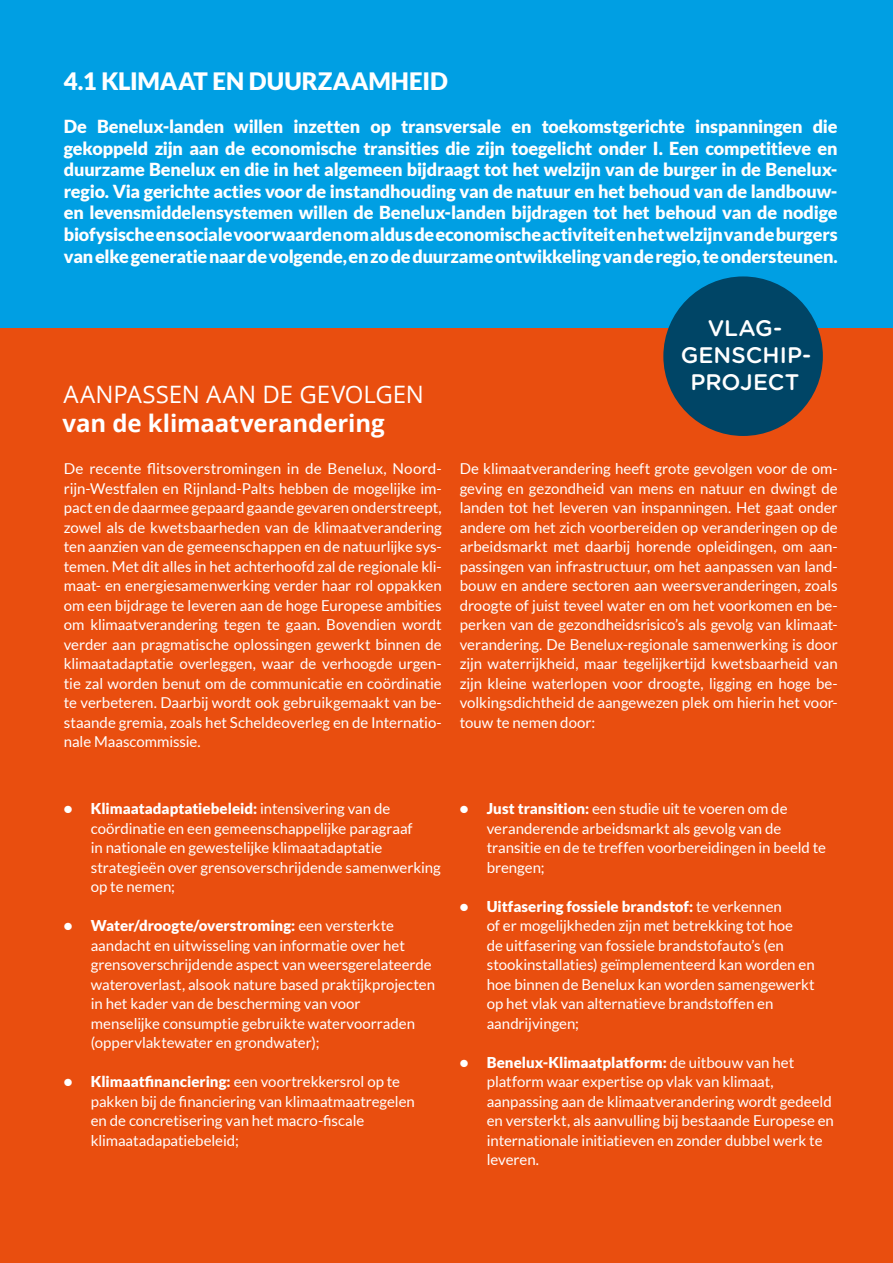
<style>
.page{position:relative;width:893px;height:1263px;background:#fff}
.page>*{position:absolute;margin:0;border:0;box-sizing:border-box;transform-origin:0 0}
.t1{font:900 24px "Lato";color:#fff}
.t2{font:700 24px "Open Sans";letter-spacing:-.01em;color:#fff}
.t3{font:24px "Open Sans";color:#fff}
.t4{font:500 22.5px/27px "Gotham Rounded";color:#fff;text-align:center}
.t5{font:900 18px/21.6px "Lato";letter-spacing:-.01em;color:#fff;text-align:justify}
.t6{font:15px/19.5px "Lato";letter-spacing:-.005em;color:#fff}
.s1{font-weight:900}
</style>
<div class="page">
<div style="left:0;top:327px;width:893px;height:936px;background:#e94e0f"></div>
<div style="left:0;top:0;width:893px;height:327px;background:#009fe3"></div>
<div style="left:663px;top:276px;width:160px;height:160px;background:#004566;border-radius:50%"></div>
<h1 class="t1" style="left:64px;top:67px;width:386px">4.1 KLIMAAT EN DUURZAAMHEID</h1>
<p class="t5" style="left:64px;top:115px;width:775px">De Benelux-landen willen inzetten op transversale en toekomstgerichte inspanningen die gekoppeld zijn aan de economische transities die zijn toegelicht onder I. Een competitieve en duurzame Benelux en die in het algemeen bijdraagt tot het welzijn van de burger in de Benelux&shy;regio. Via gerichte acties voor de instandhouding van de natuur en het behoud van de landbouw&shy;en levensmiddelensystemen willen de Benelux-landen bijdragen tot het behoud van de nodige biofysische en sociale voorwaarden om aldus de economische activiteit en het welzijn van de burgers van elke generatie naar de volgende, en zo de duurzame ontwikkeling van de regio, te ondersteunen.</p>
<h1 class="t3" style="left:63px;top:378px;width:362px">AANPASSEN AAN DE GEVOLGEN</h1>
<h1 class="t2" style="left:63px;top:407px;width:323px">van de klimaatverandering</h1>
<h2 class="t4" style="left:681px;top:314px;width:132px">VLAG-<br>GENSCHIP-<br>PROJECT</h2>
<p class="t6" style="left:64px;top:459px;width:379px;text-align:justify">De recente flitsoverstromingen in de Benelux, Noord&shy;rijn-Westfalen en Rijnland-Palts hebben de mogelijke im&shy;pact en de daarmee gepaard gaande gevaren onderstreept, zowel als de kwetsbaarheden van de klimaatverandering ten aanzien van de gemeenschappen en de natuurlijke sys&shy;temen. Met dit alles in het achterhoofd zal de regionale kli&shy;maat- en energiesamenwerking verder haar rol oppakken om een bijdrage te leveren aan de hoge Europese ambities om klimaatverandering tegen te gaan. Bovendien wordt verder aan pragmatische oplossingen gewerkt binnen de klimaatadaptatie overleggen, waar de verhoogde urgen&shy;tie zal worden benut om de communicatie en coördinatie te verbeteren. Daarbij wordt ook gebruikgemaakt van be&shy;staande gremia, zoals het Scheldeoverleg en de Internatio&shy;nale Maascommissie.</p>
<p class="t6" style="left:460px;top:459px;width:379px;text-align:justify">De klimaatverandering heeft grote gevolgen voor de om&shy;geving en gezondheid van mens en natuur en dwingt de landen tot het leveren van inspanningen. Het gaat onder andere om het zich voorbereiden op veranderingen op de arbeidsmarkt met daarbij horende opleidingen, om aan&shy;passingen van infrastructuur, om het aanpassen van land&shy;bouw en andere sectoren aan weersveranderingen, zoals droogte of juist teveel water en om het voorkomen en be&shy;perken van de gezondheidsrisico’s als gevolg van klimaat&shy;verandering. De Benelux-regionale samenwerking is door zijn waterrijkheid, maar tegelijkertijd kwetsbaarheid van zijn kleine waterlopen voor droogte, ligging en hoge be&shy;volkingsdichtheid de aangewezen plek om hierin het voor&shy;touw te nemen door:</p>
<p class="t6" style="left:91px;top:799px;width:352px;text-indent:-27px"><span class="s1">• Klimaatadaptatiebeleid:</span> intensivering van de coördinatie en een gemeenschappelijke paragraaf<br>in nationale en gewestelijke klimaatadaptatie strategieën over grensoverschrijdende samenwerking op te nemen;</p>
<p class="t6" style="left:91px;top:916px;width:346px;text-indent:-27px"><span class="s1">• Water/droogte/overstroming:</span> een versterkte aandacht en uitwisseling van informatie over het grensoverschrijdende aspect van weersgerelateerde wateroverlast, alsook nature based praktijkprojecten in het kader van de bescherming van voor<br>menselijke consumptie gebruikte watervoorraden (oppervlaktewater en grondwater);</p>
<p class="t6" style="left:91px;top:1072px;width:326px;text-indent:-27px"><span class="s1">• Klimaatfinanciering:</span> een voortrekkersrol op te pakken bij de financiering van klimaatmaatregelen en de concretisering van het macro-fiscale klimaatadapatiebeleid;</p>
<p class="t6" style="left:487px;top:799px;width:341px;text-indent:-27px"><span class="s1">• Just transition:</span> een studie uit te voeren om de veranderende arbeidsmarkt als gevolg van de transitie en de te treffen voorbereidingen in beeld te brengen;</p>
<p class="t6" style="left:487px;top:896px;width:329px;text-indent:-27px"><span class="s1">• Uitfasering fossiele brandstof:</span> te verkennen<br>of er mogelijkheden zijn met betrekking tot hoe<br>de uitfasering van fossiele brandstofauto’s (en stookinstallaties) geïmplementeerd kan worden en hoe binnen de Benelux kan worden samengewerkt op het vlak van alternatieve brandstoffen en aandrijvingen;</p>
<p class="t6" style="left:487px;top:1052px;width:349px;text-indent:-27px"><span class="s1">• Benelux-Klimaatplatform:</span> de uitbouw van het platform waar expertise op vlak van klimaat, aanpassing aan de klimaatverandering wordt gedeeld en versterkt, als aanvulling bij bestaande Europese en internationale initiatieven en zonder dubbel werk te leveren.</p>
</div>
